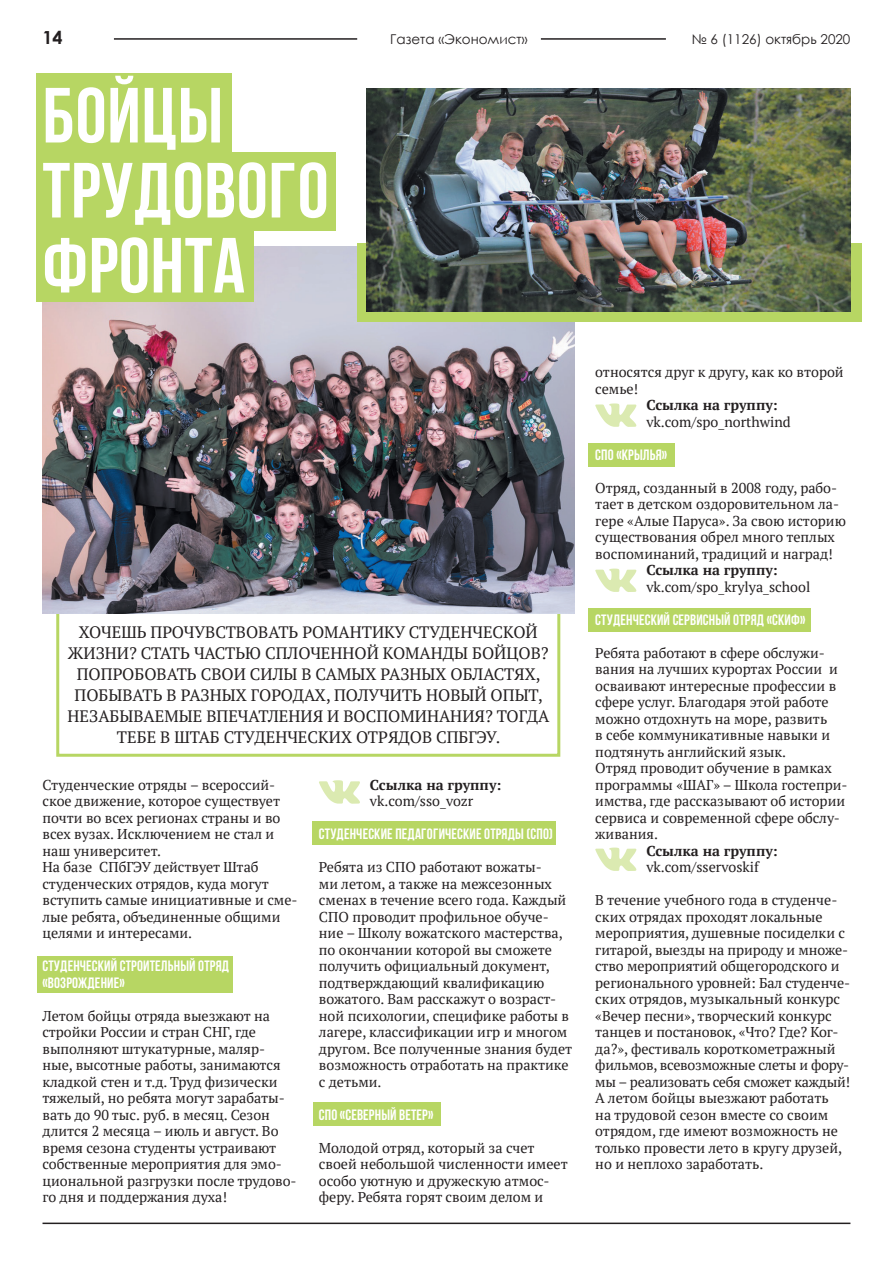
<style>
.page{position:relative;width:893px;height:1263px;background:#fff}
.page>*{position:absolute;margin:0;border:0;box-sizing:border-box;transform-origin:0 0}
.t1{font:700 78px "Bebas Neue";letter-spacing:.01em;color:#fff}
.t2{font:700 18px "Century Gothic";color:#231f20}
.t3{font:16.5px/21px "PT Serif";color:#231f20;text-align:center}
.t4{font:700 15px/16.5px "Bebas Neue";letter-spacing:.01em;color:#fff}
.t5{font:14.25px/16.5px "PT Serif";color:#231f20}
.t6{font:700 14.25px "PT Serif";color:#231f20}
.t7{font:13.5px "Century Gothic";color:#231f20}
.s1{font-weight:700}
</style>
<div class="page">
<hr style="left:541px;top:38px;width:125px;height:2px;background:#231f20">
<hr style="left:114px;top:38px;width:243px;height:2px;background:#231f20">
<hr style="left:43px;top:1222px;width:807px;height:2px;background:#231f20">
<div style="left:37px;top:955px;width:195px;height:37px;background:#b7d663"></div>
<div style="left:313px;top:821px;width:243px;height:24px;background:#b7d663"></div>
<div style="left:588px;top:608px;width:222px;height:23px;background:#b7d663"></div>
<div style="left:588px;top:443px;width:86px;height:24px;background:#b7d663"></div>
<div style="left:313px;top:1102px;width:128px;height:24px;background:#b7d663"></div>
<svg style="left:319px;top:780px;width:41px;height:24px"></svg>
<svg style="left:595px;top:847px;width:42px;height:24px"></svg>
<svg style="left:595px;top:568px;width:42px;height:24px"></svg>
<svg style="left:595px;top:403px;width:42px;height:24px"></svg>
<div style="left:56px;top:602px;width:504px;height:155px;border:3px solid #b7d663"></div>
<img style="left:43px;top:246px;width:531px;height:367px">
<div style="left:357px;top:243px;width:504px;height:79px;background:#b7d663"></div>
<div style="left:37px;top:73px;width:195px;height:79px;background:#b7d663"></div>
<div style="left:37px;top:152px;width:299px;height:79px;background:#b7d663"></div>
<div style="left:37px;top:227px;width:217px;height:75px;background:#b7d663"></div>
<img style="left:367px;top:88px;width:483px;height:223px">
<p class="t2" style="left:43px;top:24px;width:22px">14</p>
<p class="t7" style="left:390px;top:30px;width:139px">Газета «Экономист»</p>
<p class="t7" style="left:692px;top:30px;width:160px">№ 6 (1126) октябрь 2020</p>
<p class="t1" style="left:43px;top:73px;width:182px">Бойцы</p>
<p class="t1" style="left:43px;top:148px;width:288px">трудового</p>
<p class="t1" style="left:43px;top:223px;width:204px">фронта</p>
<p class="t3" style="left:68px;top:622px;width:483px">ХОЧЕШЬ ПРОЧУВСТВОВАТЬ РОМАНТИКУ СТУДЕНЧЕСКОЙ ЖИЗНИ? СТАТЬ ЧАСТЬЮ СПЛОЧЕННОЙ КОМАНДЫ БОЙЦОВ?<br>ПОПРОБОВАТЬ СВОИ СИЛЫ В САМЫХ РАЗНЫХ ОБЛАСТЯХ, ПОБЫВАТЬ В РАЗНЫХ ГОРОДАХ, ПОЛУЧИТЬ НОВЫЙ ОПЫТ, НЕЗАБЫВАЕМЫЕ ВПЕЧАТЛЕНИЯ И ВОСПОМИНАНИЯ? ТОГДА ТЕБЕ В ШТАБ СТУДЕНЧЕСКИХ ОТРЯДОВ СПБГЭУ.</p>
<p class="t6" style="left:370px;top:775px;width:133px">Ссылка на группу:</p>
<p class="t5" style="left:370px;top:793px;width:105px">vk.com/sso_vozr</p>
<p class="t4" style="left:319px;top:825px;width:235px">Студенческие педагогические отряды (СПО)</p>
<p class="t5" style="left:319px;top:859px;width:255px">Ребята из СПО работают вожаты-<br>ми летом, а также на межсезонных сменах в течение всего года. Каждый<br>СПО проводит профильное обуче&shy;ние – Школу вожатского мастерства, по окончании которой вы сможете получить официальный документ, подтверждающий квалификацию вожатого. Вам расскажут о возраст&shy;ной психологии, специфике работы в лагере, классификации игр и многом другом. Все полученные знания будет возможность отработать на практике с детьми.</p>
<p class="t4" style="left:319px;top:1106px;width:116px">СПО «Северный Ветер»</p>
<p class="t5" style="left:319px;top:1140px;width:250px">Молодой отряд, который за счет своей небольшой численности имеет особо уютную и дружескую атмос&shy;феру. Ребята горят своим делом и</p>
<p class="t5" style="left:43px;top:777px;width:239px">Студенческие отряды – всероссий&shy;ское движение, которое существует почти во всех регионах страны и во всех вузах. Исключением не стал и наш университет.</p>
<p class="t5" style="left:43px;top:859px;width:257px">На базе СПбГЭУ действует Штаб студенческих отрядов, куда могут вступить самые инициативные и сме&shy;лые ребята, объединенные общими целями и интересами.</p>
<p class="t4" style="left:43px;top:957px;width:188px">Студенческий строительный отряд «Возрождение»</p>
<p class="t5" style="left:43px;top:1008px;width:256px">Летом бойцы отряда выезжают на стройки России и стран СНГ, где выполняют штукатурные, маляр&shy;ные, высотные работы, занимаются кладкой стен и т.д. Труд физически тяжелый, но ребята могут зарабаты&shy;вать до 90 тыс. руб. в месяц. Сезон длится 2 месяца – июль и август. Во время сезона студенты устраивают собственные мероприятия для эмо&shy;циональной разгрузки после трудово&shy;го дня и поддержания духа!</p>
<p class="t5" style="left:595px;top:365px;width:250px">относятся друг к другу, как ко второй семье!</p>
<p class="t5" style="left:646px;top:398px;width:146px"><span class="s1">Ссылка на группу: </span>vk.com/spo_northwind</p>
<p class="t4" style="left:595px;top:446px;width:73px">СПО «Крылья»</p>
<p class="t5" style="left:595px;top:480px;width:252px">Отряд, созданный в 2008 году, рабо&shy;тает в детском оздоровительном ла&shy;гере «Алые Паруса». За свою историю существования обрел много теплых воспоминаний, традиций и наград!</p>
<p class="t5" style="left:646px;top:563px;width:165px"><span class="s1">Ссылка на группу: </span>vk.com/spo_krylya_school</p>
<p class="t4" style="left:595px;top:611px;width:212px">Студенческий сервисный отряд «Скиф»</p>
<p class="t5" style="left:595px;top:645px;width:244px">Ребята работают в сфере обслужи&shy;вания на лучших курортах России и осваивают интересные профессии в сфере услуг. Благодаря этой работе можно отдохнуть на море, развить в себе коммуникативные навыки и подтянуть английский язык.</p>
<p class="t5" style="left:595px;top:761px;width:254px">Отряд проводит обучение в рамках программы «ШАГ» – Школа гостепри&shy;имства, где рассказывают об истории сервиса и современной сфере обслу&shy;живания.</p>
<p class="t6" style="left:646px;top:841px;width:133px">Ссылка на группу:</p>
<p class="t5" style="left:646px;top:860px;width:114px">vk.com/sservoskif</p>
<p class="t5" style="left:595px;top:893px;width:256px">В течение учебного года в студенче&shy;ских отрядах проходят локальные мероприятия, душевные посиделки с гитарой, выезды на природу и множе&shy;ство мероприятий общегородского и регионального уровней: Бал студенче&shy;ских отрядов, музыкальный конкурс «Вечер песни», творческий конкурс танцев и постановок, «Что? Где? Ког&shy;да?», фестиваль короткометражный фильмов, всевозможные слеты и фору&shy;мы – реализовать себя сможет каждый!</p>
<p class="t5" style="left:595px;top:1091px;width:248px">А летом бойцы выезжают работать на трудовой сезон вместе со своим отрядом, где имеют возможность не только провести лето в кругу друзей, но и неплохо заработать.</p>
</div>
